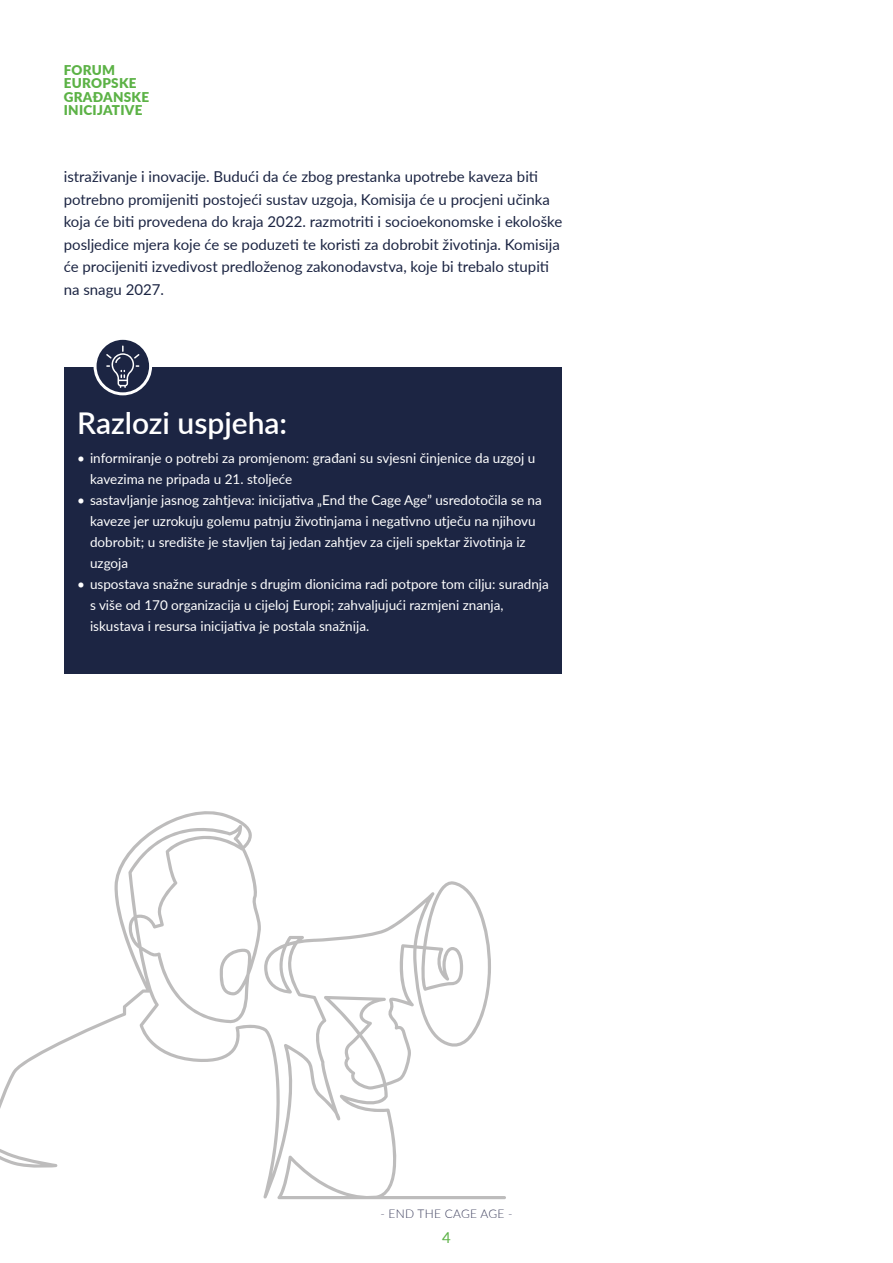
<style>
.page{position:relative;width:893px;height:1263px;background:#fff}
.page>*{position:absolute;margin:0;border:0;box-sizing:border-box;transform-origin:0 0}
.t1{font:600 30px "Lato";color:#fff}
.t2{font:15px/22.5px "Lato";color:#1c2543}
.t3{font:15px "Lato";color:#5cb246}
.t4{font:13.5px/21px "Lato";color:#fff}
.t5{font:900 13.5px/13.5px "Lato";letter-spacing:.02em;color:#5cb246}
.t6{font:300 12px "Lato";letter-spacing:.02em;color:#3c3e5c}
</style>
<div class="page">
<div style="left:65px;top:367px;width:497px;height:307px;background:#1c2543"></div>
<svg style="left:95px;top:338px;width:56px;height:56px"></svg>
<div style="left:94px;top:337px;width:58px;height:58px;border:3px solid #fff;border-radius:50%"></div>
<svg style="left:106px;top:345px;width:33px;height:43px"></svg>
<svg style="left:0;top:811px;width:506px;height:388px"></svg>
<p class="t5" style="left:64px;top:62px;width:87px">FORUM<br>EUROPSKE<br>GRAĐANSKE<br>INICIJATIVE</p>
<p class="t2" style="left:64px;top:165px;width:500px">istraživanje i inovacije. Budući da će zbog prestanka upotrebe kaveza biti potrebno promijeniti postojeći sustav uzgoja, Komisija će u procjeni učinka koja će biti provedena do kraja 2022. razmotriti i socioekonomske i ekološke posljedice mjera koje će se poduzeti te koristi za dobrobit životinja. Komisija će procijeniti izvedivost predloženog zakonodavstva, koje bi trebalo stupiti na snagu 2027.</p>
<h1 class="t1" style="left:77px;top:401px;width:211px">Razlozi uspjeha:</h1>
<p class="t4" style="left:90px;top:447px;width:447px;text-indent:-13px">• informiranje o potrebi za promjenom: građani su svjesni činjenice da uzgoj u kavezima ne pripada u 21. stoljeće</p>
<p class="t4" style="left:90px;top:489px;width:453px;text-indent:-13px">• sastavljanje jasnog zahtjeva: inicijativa „End the Cage Age” usredotočila se na kaveze jer uzrokuju golemu patnju životinjama i negativno utječu na njihovu dobrobit; u središte je stavljen taj jedan zahtjev za cijeli spektar životinja iz uzgoja</p>
<p class="t4" style="left:90px;top:573px;width:460px;text-indent:-13px">• uspostava snažne suradnje s drugim dionicima radi potpore tom cilju: suradnja s više od 170 organizacija u cijeloj Europi; zahvaljujući razmjeni znanja, iskustava i resursa inicijativa je postala snažnija.</p>
<p class="t6" style="left:380px;top:1206px;width:134px">- END THE CAGE AGE -</p>
<p class="t3" style="left:442px;top:1227px;width:10px">4</p>
</div>
